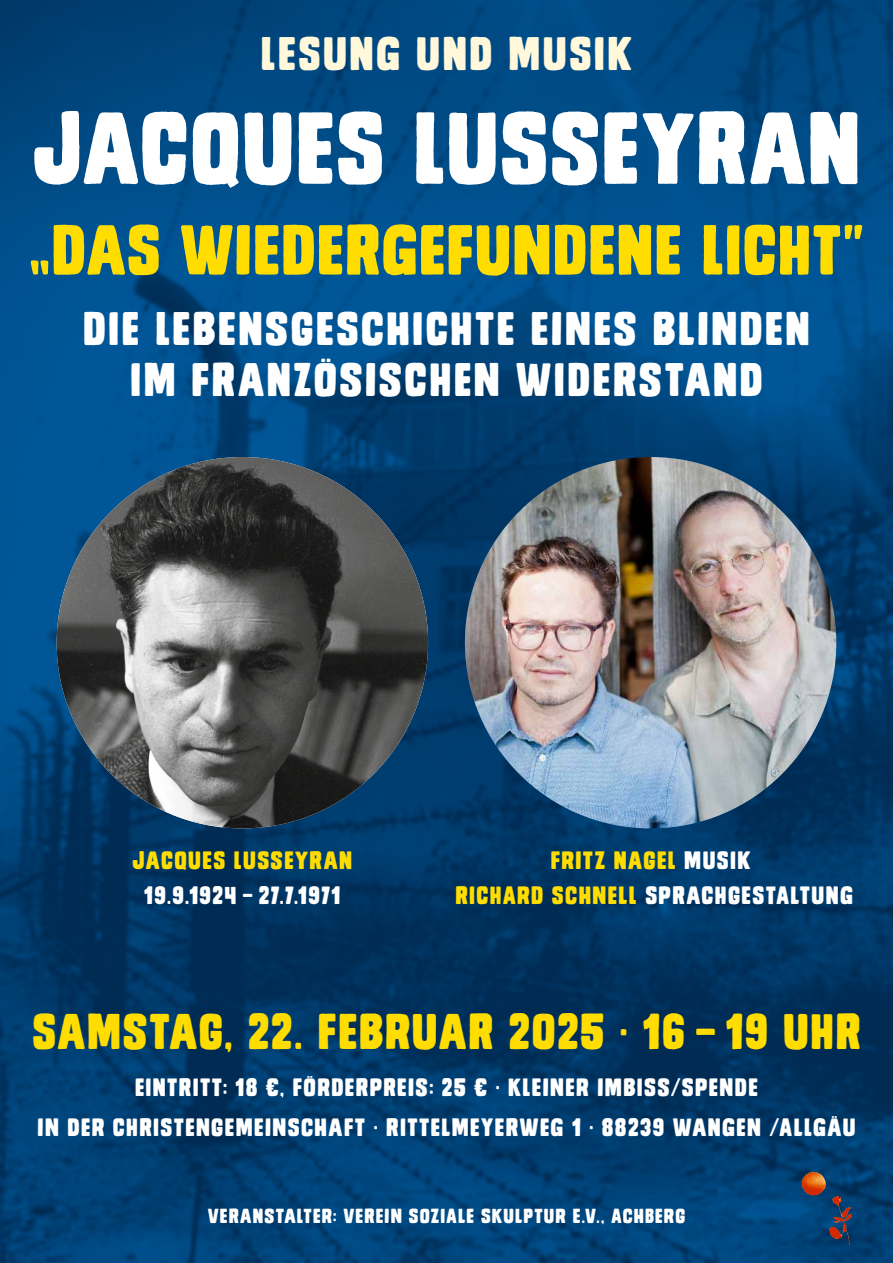
<style>
.page{position:relative;width:893px;height:1263px;background:#fff}
.page>*{position:absolute;margin:0;border:0;box-sizing:border-box;transform-origin:0 0}
.t1{font:97.5px "Monstro Solid";letter-spacing:.02em;color:#fff}
.t2{font:67.5px "Monstro Solid";letter-spacing:.02em;color:#fd0}
.t3{font:48px "Monstro Solid";letter-spacing:.035em;color:#fd0}
.t4{font:45px/51px "Monstro Solid";letter-spacing:.055em;color:#fff;text-align:center}
.t5{font:45px "Monstro Solid";letter-spacing:.055em;color:#fff8da}
.t6{font:24px/40.5px "Monstro Solid";letter-spacing:.06em;color:#fff;text-align:center}
.t7{font:24px/34.5px "Monstro Solid";letter-spacing:.06em;color:#fd0;text-align:center}
.t8{font:19.5px "Monstro Solid";letter-spacing:.06em;color:#fff}
.s1{color:#fff}
</style>
<div class="page">
<img style="left:0;top:0;width:893px;height:1263px">
<img style="left:800px;top:1167px;width:55px;height:82px">
<img style="left:465px;top:457px;width:371px;height:371px;border-radius:186px">
<img style="left:57px;top:457px;width:371px;height:371px;border-radius:186px">
<h3 class="t5" style="left:261px;top:29px;width:373px">LESUNG UND MUSIK</h3>
<h1 class="t1" style="left:33px;top:95px;width:829px">JACQUES LUSSEYRAN</h1>
<h2 class="t2" style="left:29px;top:213px;width:836px">„DAS WIEDERGEFUNDENE LICHT“</h2>
<h3 class="t4" style="left:83px;top:304px;width:728px">DIE LEBENSGESCHICHTE EINES BLINDEN<br>IM FRANZÖSISCHEN WIDERSTAND</h3>
<p class="t7" style="left:133px;top:844px;width:221px">JACQUES LUSSEYRAN</p>
<p class="t6" style="left:144px;top:875px;width:198px">19.9.1924 – 27.7.1971</p>
<p class="t7" style="left:455px;top:844px;width:399px">FRITZ NAGEL <span class="s1">MUSIK<br></span>RICHARD SCHNELL <span class="s1">SPRACHGESTALTUNG</span></p>
<h3 class="t3" style="left:32px;top:1005px;width:830px">SAMSTAG, 22. FEBRUAR 2025 · 16 – 19 UHR</h3>
<p class="t6" style="left:37px;top:1067px;width:819px">EINTRITT: 18 €, FÖRDERPREIS: 25 € · KLEINER IMBISS/SPENDE<br>IN DER CHRISTENGEMEINSCHAFT · RITTELMEYERWEG 1 · 88239 WANGEN /ALLGÄU</p>
<p class="t8" style="left:208px;top:1205px;width:479px">VERANSTALTER: VEREIN SOZIALE SKULPTUR E.V., ACHBERG</p>
</div>
